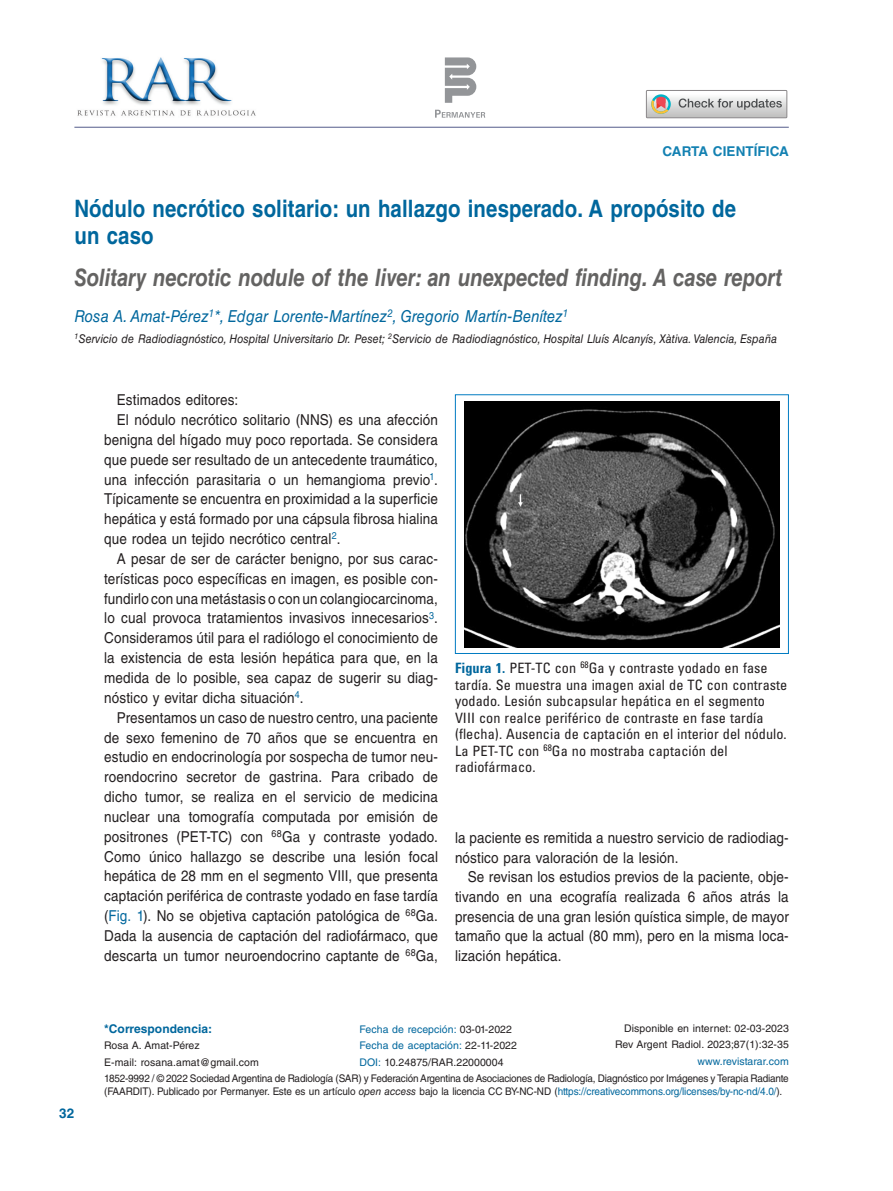
<style>
.page{position:relative;width:893px;height:1191px;background:#fff}
.page>*{position:absolute;margin:0;border:0;box-sizing:border-box;transform-origin:0 0}
.AT_S{font:700 24px/27px "Helvetica LT Std";letter-spacing:.005em;color:#00679d;scale:.85 1}
.AT_E{font:italic 700 24px "Helvetica LT Std";letter-spacing:-.005em;color:#646362;scale:.85 1}
.AU{font:italic 16.5px "Helvetica LT Std";letter-spacing:.005em;color:#00679d;scale:.9 1}
.TX{font:15px/19.8px "Helvetica LT Std";letter-spacing:.01em;color:#231f20;text-align:justify;scale:.9 1}
.FGC{font:condensed 14.25px/16.5px "Univers LT Std";letter-spacing:.005em;color:#231f20}
.AH{font:700 13.5px "Helvetica LT Std";letter-spacing:.005em;color:#1381b2}
.FOLIO{font:700 13.5px "Helvetica LT Std";color:#00679d}
.AFF{font:italic 12px "Helvetica LT Std";letter-spacing:.005em;color:#231f20;scale:.9 1}
.ADD{font:700 12px "Helvetica LT Std";letter-spacing:.005em;color:#00679d}
.HTTP_Below{font:10.5px/13.5px "Helvetica LT Std";letter-spacing:-.02em;color:#231f20;scale:.95 1}
.JN_Details{font:10.5px "Helvetica LT Std";letter-spacing:.005em;color:#231f20}
.HIS{font:10.5px "Helvetica LT Std";letter-spacing:.005em;color:#00679d}
.ADD-2{font:10.5px/16.5px "Helvetica LT Std";letter-spacing:.005em;color:#231f20}
.HIS-2{font:10.5px "Helvetica LT Std";letter-spacing:.005em;color:#231f20}
.WEB_1{font:10.5px "Helvetica LT Std";letter-spacing:.005em;color:#00679d}
.s1{color:#00679d}
.s2{font-weight:700;color:#00679d}
.s3{font-style:italic}
.s4{color:#231f20}
</style>
<div class="page">
<hr style="left:74px;top:127px;width:715px;height:1px;background:#545c8b">
<svg style="left:646px;top:90px;width:141px;height:28px"></svg>
<img style="left:77px;top:57px;width:179px;height:59px">
<svg style="left:445px;top:57px;width:31px;height:46px"></svg>
<svg style="left:435px;top:110px;width:50px;height:8px"></svg>
<img style="left:465px;top:401px;width:314px;height:246px">
<div style="left:455px;top:394px;width:334px;height:260px;border:1px solid #007bc2"></div>
<p class="AH" style="left:663px;top:143px;width:128px">CARTA CIENTÍFICA</p>
<p class="AT_S" style="left:74px;top:195px;width:780px">Nódulo necrótico solitario: un hallazgo inesperado. A propósito de un caso</p>
<p class="AT_E" style="left:74px;top:263px;width:834px">Solitary necrotic nodule of the liver: an unexpected finding. A case report</p>
<p class="AU" style="left:74px;top:306px;width:550px">Rosa A. Amat-Pérez<sup>1</sup>*, Edgar Lorente-Martínez<sup>2</sup>, Gregorio Martín-Benítez<sup>1</sup></p>
<p class="AFF" style="left:74px;top:332px;width:782px"><sup>1</sup>Servicio de Radiodiagnóstico, Hospital Universitario Dr. Peset; <sup>2</sup>Servicio de Radiodiagnóstico, Hospital Lluís Alcanyís, Xàtiva. Valencia, España</p>
<p class="TX" style="left:117px;top:390px;width:136px">Estimados editores:</p>
<p class="TX" style="left:104px;top:410px;width:372px;text-indent:13px">El nódulo necrótico solitario (NNS) es una afección benigna del hígado muy poco reportada. Se considera que puede ser resultado de un antecedente traumático, una infección parasitaria o un hemangioma previo<sup>1</sup>.<br>Típicamente se encuentra en proximidad a la superficie hepática y está formado por una cápsula fibrosa hialina que rodea un tejido necrótico central<sup>2</sup>.</p>
<p class="TX" style="left:104px;top:549px;width:372px;text-indent:13px">A pesar de ser de carácter benigno, por sus carac&shy;terísticas poco específicas en imagen, es posible con&shy;fundirlo con una metástasis o con un colangiocarcinoma, lo cual provoca tratamientos invasivos innecesarios<sup>3</sup>.<br>Consideramos útil para el radiólogo el conocimiento de la existencia de esta lesión hepática para que, en la medida de lo posible, sea capaz de sugerir su diag&shy;nóstico y evitar dicha situación<sup>4</sup>.</p>
<p class="TX" style="left:104px;top:707px;width:372px;text-indent:13px">Presentamos un caso de nuestro centro, una paciente de sexo femenino de 70 años que se encuentra en estudio en endocrinología por sospecha de tumor neu&shy;roendocrino secretor de gastrina. Para cribado de dicho tumor, se realiza en el servicio de medicina nuclear una tomografía computada por emisión de positrones (PET-TC) con <sup>68</sup>Ga y contraste yodado.<br>Como único hallazgo se describe una lesión focal hepática de 28 mm en el segmento VIII, que presenta captación periférica de contraste yodado en fase tardía (<span class="s1">Fig. 1</span>). No se objetiva captación patológica de <sup>68</sup>Ga.<br>Dada la ausencia de captación del radiofármaco, que descarta un tumor neuroendocrino captante de <sup>68</sup>Ga,</p>
<p class="FGC" style="left:455px;top:659px;width:334px"><span class="s2">Figura 1.</span> PET-TC con <sup>68</sup>Ga y contraste yodado en fase tardía. Se muestra una imagen axial de TC con contraste yodado. Lesión subcapsular hepática en el segmento VIII con realce periférico de contraste en fase tardía (flecha). Ausencia de captación en el interior del nódulo.<br>La PET-TC con <sup>68</sup>Ga no mostraba captación del radiofármaco.</p>
<p class="TX" style="left:455px;top:828px;width:372px">la paciente es remitida a nuestro servicio de radiodiag&shy;nóstico para valoración de la lesión.</p>
<p class="TX" style="left:455px;top:867px;width:372px;text-indent:13px">Se revisan los estudios previos de la paciente, obje&shy;tivando en una ecografía realizada 6 años atrás la presencia de una gran lesión quística simple, de mayor tamaño que la actual (80 mm), pero en la misma loca&shy;lización hepática.</p>
<p class="FOLIO" style="left:59px;top:1104px;width:17px">32</p>
<p class="ADD" style="left:104px;top:1021px;width:110px">*Correspondencia:</p>
<p class="ADD-2" style="left:104px;top:1037px;width:156px">Rosa A. Amat-Pérez<br>E-mail: rosana.amat@gmail.com</p>
<p class="HTTP_Below" style="left:104px;top:1071px;width:722px">1852-9992 / © 2022 Sociedad Argentina de Radiología (SAR) y Federación Argentina de Asociaciones de Radiología, Diagnóstico por Imágenes y Terapia Radiante (FAARDIT). Publicado por Permanyer. Este es un artículo <span class="s3">open access</span> bajo la licencia CC BY‑NC‑ND (<span class="s1">https://creativecommons.org/licenses/by-nc-nd/4.0/</span>).</p>
<p class="JN_Details" style="left:624px;top:1022px;width:166px">Disponible en internet: 02-03-2023</p>
<p class="JN_Details" style="left:615px;top:1038px;width:175px">Rev Argent Radiol. 2023;87(1):32-35</p>
<p class="WEB_1" style="left:697px;top:1055px;width:93px">www.revistarar.com</p>
<p class="HIS" style="left:359px;top:1023px;width:154px">Fecha de recepción: <span class="s4">03-01-2022</span></p>
<p class="HIS" style="left:359px;top:1039px;width:159px">Fecha de aceptación: <span class="s4">22-11-2022</span></p>
<p class="HIS-2" style="left:359px;top:1056px;width:146px"><span class="s1">DOI:</span> 10.24875/RAR.22000004</p>
</div>
